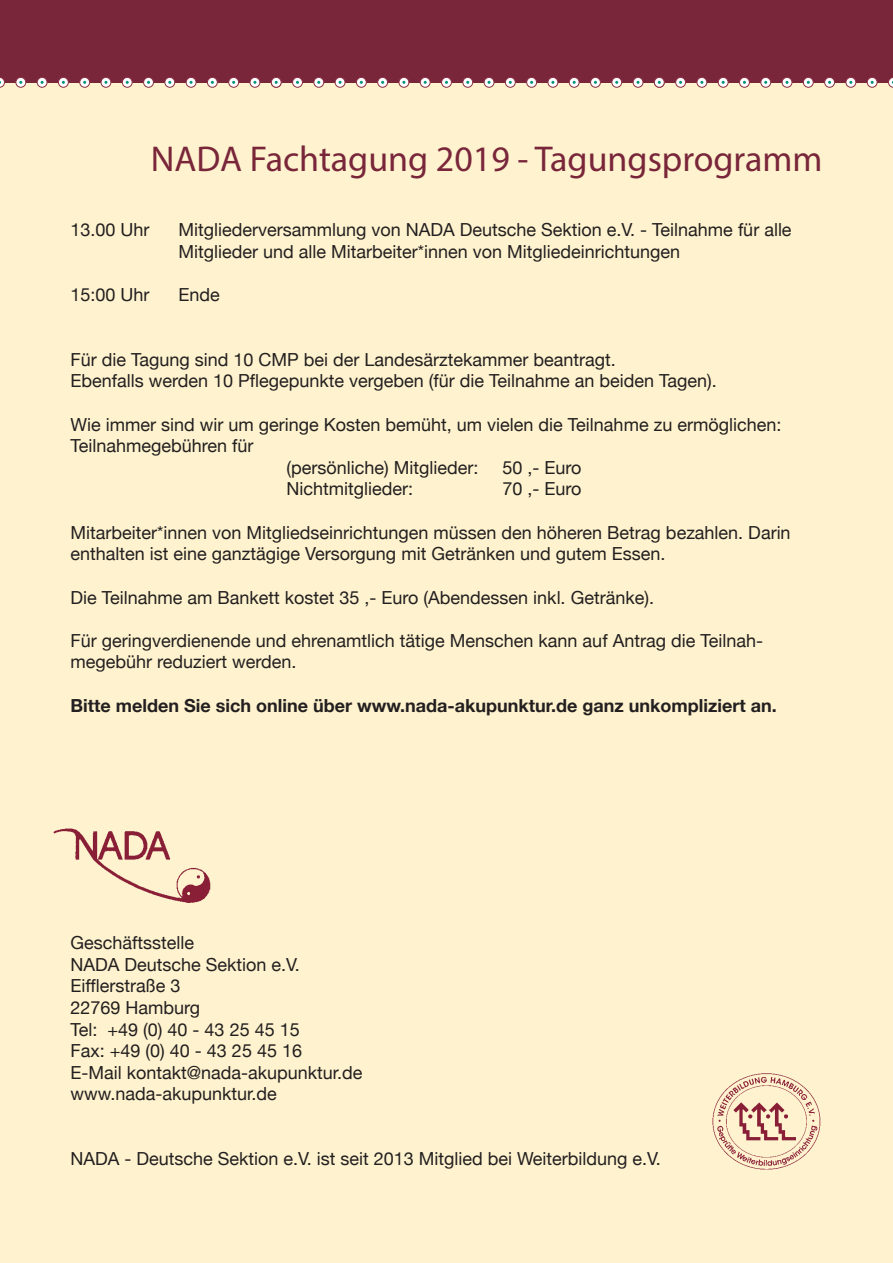
<style>
.page{position:relative;width:893px;height:1263px;background:#fef3ce}
.page>*{position:absolute;margin:0;border:0;box-sizing:border-box;transform-origin:0 0}
.t1{font:36px "Myriad Pro";color:#79263b}
.t2{font:18px/21.6px "Helvetica Neue";color:#231f20}
.t3{font:700 18px "Helvetica Neue";color:#231f20}
</style>
<div class="page">
<div style="left:0;top:0;width:893px;height:82px;background:#79263b"></div>
<svg style="left:335px;top:77px;width:10px;height:10px"></svg>
<div style="left:335px;top:77px;width:10px;height:11px;border:1px solid #8d2f45;border-radius:50%"></div>
<svg style="left:356px;top:77px;width:10px;height:10px"></svg>
<div style="left:356px;top:77px;width:11px;height:11px;border:1px solid #8d2f45;border-radius:50%"></div>
<svg style="left:378px;top:77px;width:10px;height:10px"></svg>
<div style="left:377px;top:77px;width:11px;height:11px;border:1px solid #8d2f45;border-radius:50%"></div>
<svg style="left:0;top:77px;width:5px;height:11px"></svg>
<svg style="left:16px;top:77px;width:10px;height:10px"></svg>
<div style="left:16px;top:77px;width:10px;height:11px;border:1px solid #8d2f45;border-radius:50%"></div>
<svg style="left:37px;top:77px;width:10px;height:10px"></svg>
<div style="left:37px;top:77px;width:10px;height:11px;border:1px solid #8d2f45;border-radius:50%"></div>
<svg style="left:58px;top:77px;width:10px;height:10px"></svg>
<div style="left:58px;top:77px;width:11px;height:11px;border:1px solid #8d2f45;border-radius:50%"></div>
<svg style="left:80px;top:77px;width:10px;height:10px"></svg>
<div style="left:79px;top:77px;width:11px;height:11px;border:1px solid #8d2f45;border-radius:50%"></div>
<svg style="left:101px;top:77px;width:10px;height:10px"></svg>
<div style="left:101px;top:77px;width:10px;height:11px;border:1px solid #8d2f45;border-radius:50%"></div>
<svg style="left:122px;top:77px;width:10px;height:10px"></svg>
<div style="left:122px;top:77px;width:11px;height:11px;border:1px solid #8d2f45;border-radius:50%"></div>
<svg style="left:144px;top:77px;width:9px;height:10px"></svg>
<div style="left:143px;top:77px;width:11px;height:11px;border:1px solid #8d2f45;border-radius:50%"></div>
<svg style="left:165px;top:77px;width:10px;height:10px"></svg>
<div style="left:164px;top:77px;width:11px;height:11px;border:1px solid #8d2f45;border-radius:50%"></div>
<svg style="left:186px;top:77px;width:10px;height:10px"></svg>
<div style="left:186px;top:77px;width:10px;height:11px;border:1px solid #8d2f45;border-radius:50%"></div>
<svg style="left:207px;top:77px;width:10px;height:10px"></svg>
<div style="left:207px;top:77px;width:11px;height:11px;border:1px solid #8d2f45;border-radius:50%"></div>
<svg style="left:229px;top:77px;width:10px;height:10px"></svg>
<div style="left:228px;top:77px;width:11px;height:11px;border:1px solid #8d2f45;border-radius:50%"></div>
<svg style="left:250px;top:77px;width:10px;height:10px"></svg>
<div style="left:250px;top:77px;width:10px;height:11px;border:1px solid #8d2f45;border-radius:50%"></div>
<svg style="left:271px;top:77px;width:10px;height:10px"></svg>
<div style="left:271px;top:77px;width:11px;height:11px;border:1px solid #8d2f45;border-radius:50%"></div>
<svg style="left:293px;top:77px;width:9px;height:10px"></svg>
<div style="left:292px;top:77px;width:11px;height:11px;border:1px solid #8d2f45;border-radius:50%"></div>
<svg style="left:314px;top:77px;width:10px;height:10px"></svg>
<div style="left:313px;top:77px;width:11px;height:11px;border:1px solid #8d2f45;border-radius:50%"></div>
<svg style="left:718px;top:77px;width:10px;height:10px"></svg>
<div style="left:718px;top:77px;width:10px;height:11px;border:1px solid #8d2f45;border-radius:50%"></div>
<svg style="left:739px;top:77px;width:10px;height:10px"></svg>
<div style="left:739px;top:77px;width:11px;height:11px;border:1px solid #8d2f45;border-radius:50%"></div>
<svg style="left:761px;top:77px;width:10px;height:10px"></svg>
<div style="left:760px;top:77px;width:11px;height:11px;border:1px solid #8d2f45;border-radius:50%"></div>
<svg style="left:399px;top:77px;width:10px;height:10px"></svg>
<div style="left:399px;top:77px;width:10px;height:11px;border:1px solid #8d2f45;border-radius:50%"></div>
<svg style="left:420px;top:77px;width:10px;height:10px"></svg>
<div style="left:420px;top:77px;width:10px;height:11px;border:1px solid #8d2f45;border-radius:50%"></div>
<svg style="left:442px;top:77px;width:9px;height:10px"></svg>
<div style="left:441px;top:77px;width:11px;height:11px;border:1px solid #8d2f45;border-radius:50%"></div>
<svg style="left:463px;top:77px;width:10px;height:10px"></svg>
<div style="left:462px;top:77px;width:11px;height:11px;border:1px solid #8d2f45;border-radius:50%"></div>
<svg style="left:484px;top:77px;width:10px;height:10px"></svg>
<div style="left:484px;top:77px;width:10px;height:11px;border:1px solid #8d2f45;border-radius:50%"></div>
<svg style="left:487px;top:81px;width:4px;height:3px"></svg>
<svg style="left:505px;top:77px;width:10px;height:10px"></svg>
<div style="left:505px;top:77px;width:11px;height:11px;border:1px solid #8d2f45;border-radius:50%"></div>
<svg style="left:527px;top:77px;width:10px;height:10px"></svg>
<div style="left:526px;top:77px;width:11px;height:11px;border:1px solid #8d2f45;border-radius:50%"></div>
<svg style="left:548px;top:77px;width:10px;height:10px"></svg>
<div style="left:548px;top:77px;width:10px;height:11px;border:1px solid #8d2f45;border-radius:50%"></div>
<svg style="left:569px;top:77px;width:10px;height:10px"></svg>
<div style="left:569px;top:77px;width:10px;height:11px;border:1px solid #8d2f45;border-radius:50%"></div>
<svg style="left:590px;top:77px;width:10px;height:10px"></svg>
<div style="left:590px;top:77px;width:11px;height:11px;border:1px solid #8d2f45;border-radius:50%"></div>
<svg style="left:612px;top:77px;width:10px;height:10px"></svg>
<div style="left:611px;top:77px;width:11px;height:11px;border:1px solid #8d2f45;border-radius:50%"></div>
<svg style="left:633px;top:77px;width:10px;height:10px"></svg>
<div style="left:633px;top:77px;width:10px;height:11px;border:1px solid #8d2f45;border-radius:50%"></div>
<svg style="left:636px;top:81px;width:4px;height:3px"></svg>
<svg style="left:654px;top:77px;width:10px;height:10px"></svg>
<div style="left:654px;top:77px;width:11px;height:11px;border:1px solid #8d2f45;border-radius:50%"></div>
<svg style="left:676px;top:77px;width:9px;height:10px"></svg>
<div style="left:675px;top:77px;width:11px;height:11px;border:1px solid #8d2f45;border-radius:50%"></div>
<svg style="left:697px;top:77px;width:10px;height:10px"></svg>
<div style="left:697px;top:77px;width:10px;height:11px;border:1px solid #8d2f45;border-radius:50%"></div>
<svg style="left:782px;top:77px;width:10px;height:10px"></svg>
<div style="left:782px;top:77px;width:10px;height:11px;border:1px solid #8d2f45;border-radius:50%"></div>
<svg style="left:803px;top:77px;width:10px;height:10px"></svg>
<div style="left:803px;top:77px;width:11px;height:11px;border:1px solid #8d2f45;border-radius:50%"></div>
<svg style="left:825px;top:77px;width:9px;height:10px"></svg>
<div style="left:824px;top:77px;width:11px;height:11px;border:1px solid #8d2f45;border-radius:50%"></div>
<svg style="left:846px;top:77px;width:10px;height:10px"></svg>
<div style="left:845px;top:77px;width:11px;height:11px;border:1px solid #8d2f45;border-radius:50%"></div>
<svg style="left:867px;top:77px;width:10px;height:10px"></svg>
<div style="left:867px;top:77px;width:10px;height:11px;border:1px solid #8d2f45;border-radius:50%"></div>
<svg style="left:888px;top:77px;width:5px;height:11px"></svg>
<img style="left:712px;top:1073px;width:109px;height:97px">
<img style="left:53px;top:828px;width:158px;height:75px">
<h1 class="t1" style="left:151px;top:137px;width:673px">NADA Fachtagung 2019 - Tagungsprogramm</h1>
<p class="t2" style="left:70px;top:219px;width:81px">13.00 Uhr</p>
<p class="t2" style="left:178px;top:219px;width:615px">Mitgliederversammlung von NADA Deutsche Sektion e.V. - Teilnahme für alle<br>Mitglieder und alle Mitarbeiter*innen von Mitgliedeinrichtungen</p>
<p class="t2" style="left:70px;top:284px;width:81px">15:00 Uhr</p>
<p class="t2" style="left:178px;top:284px;width:43px">Ende</p>
<p class="t2" style="left:70px;top:348px;width:648px">Für die Tagung sind 10 CMP bei der Landesärztekammer beantragt.<br>Ebenfalls werden 10 Pflegepunkte vergeben (für die Teilnahme an beiden Tagen).</p>
<p class="t2" style="left:70px;top:413px;width:712px">Wie immer sind wir um geringe Kosten bemüht, um vielen die Teilnahme zu ermöglichen:</p>
<p class="t2" style="left:70px;top:435px;width:185px">Teilnahmegebühren für</p>
<p class="t2" style="left:286px;top:456px;width:194px">(persönliche) Mitglieder:</p>
<p class="t2" style="left:502px;top:456px;width:81px">50 ,- Euro</p>
<p class="t2" style="left:286px;top:478px;width:128px">Nichtmitglieder:</p>
<p class="t2" style="left:502px;top:478px;width:81px">70 ,- Euro</p>
<p class="t2" style="left:70px;top:521px;width:722px">Mitarbeiter*innen von Mitgliedseinrichtungen müssen den höheren Betrag bezahlen. Darin enthalten ist eine ganztägige Versorgung mit Getränken und gutem Essen.</p>
<p class="t2" style="left:70px;top:586px;width:585px">Die Teilnahme am Bankett kostet 35 ,- Euro (Abendessen inkl. Getränke).</p>
<p class="t2" style="left:70px;top:629px;width:694px">Für geringverdienende und ehrenamtlich tätige Menschen kann auf Antrag die Teilnah&shy;megebühr reduziert werden.</p>
<p class="t3" style="left:70px;top:694px;width:708px">Bitte melden Sie sich online über www.nada-akupunktur.de ganz unkompliziert an.</p>
<p class="t2" style="left:70px;top:932px;width:294px">Geschäftsstelle<br>NADA Deutsche Sektion e.V.<br>Eifflerstraße 3<br>22769 Hamburg<br>Tel: +49 (0) 40 - 43 25 45 15<br>Fax: +49 (0) 40 - 43 25 45 16<br>E-Mail kontakt@nada-akupunktur.de www.nada-akupunktur.de</p>
<p class="t2" style="left:70px;top:1148px;width:592px">NADA - Deutsche Sektion e.V. ist seit 2013 Mitglied bei Weiterbildung e.V.</p>
</div>
